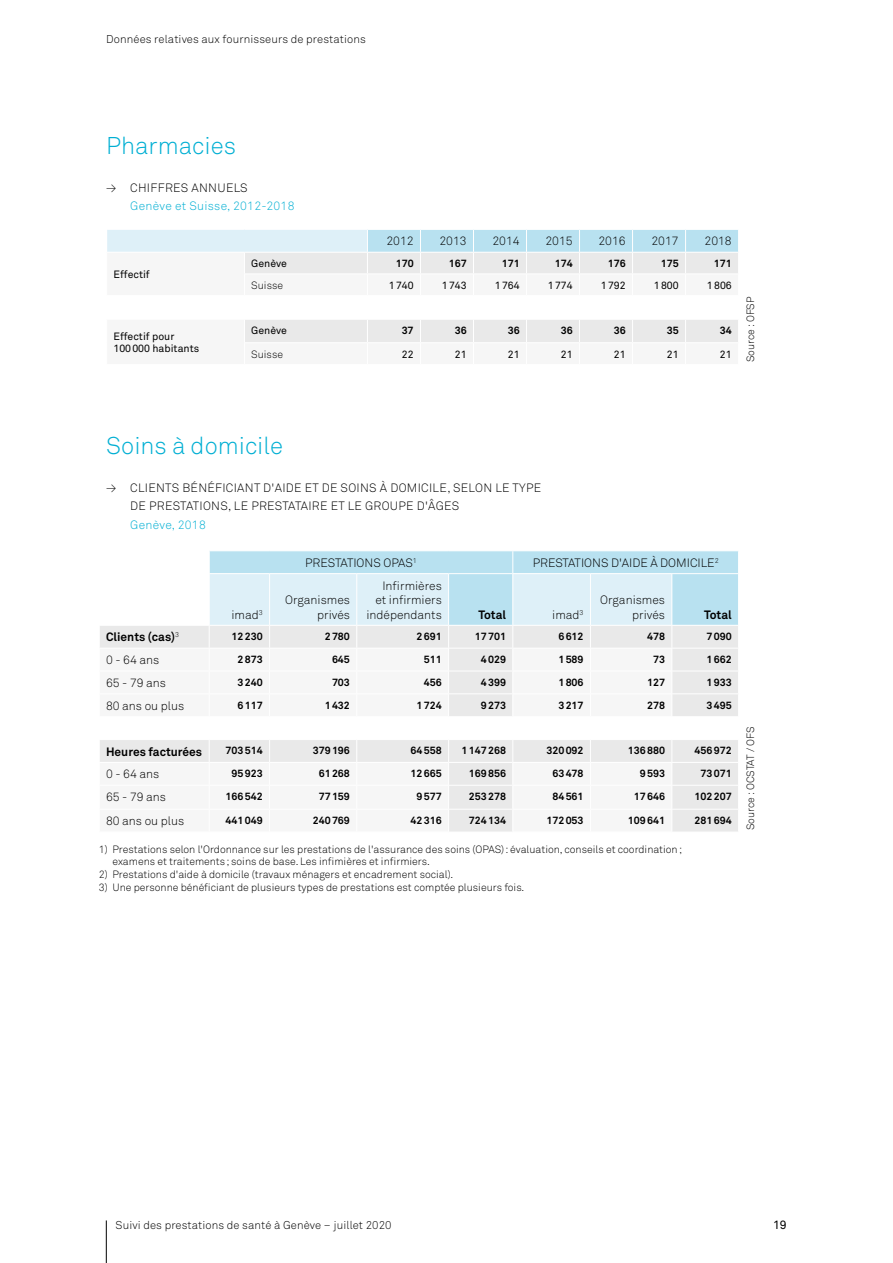
<style>
.page{position:relative;width:893px;height:1263px;background:#fff}
.page>*{position:absolute;margin:0;border:0;box-sizing:border-box;transform-origin:0 0}
.t1{font:300 24px "Akkurat";color:#00afd3}
.t2{font:300 12px/14.4px "Akkurat";color:#000;text-align:right}
.t3{font:300 12px/18.8px "Akkurat";letter-spacing:.025em;color:#000}
.t4{font:700 12px "Akkurat";color:#000}
.t5{font:300 12px "Akkurat";letter-spacing:.025em;color:#00afd3}
.t6{font:12px "Akkurat";color:#000}
.t7{font:300 11.25px "Akkurat";letter-spacing:.01em;color:#000}
.t8{font:300 10.5px/12.6px "Akkurat";color:#000}
.t9{font:700 10.5px "Akkurat";color:#000}
.t10{font:10.5px/12.6px "Akkurat";color:#000}
</style>
<div class="page">
<hr style="left:106px;top:1220px;width:1px;height:43px;background:#000">
<svg style="left:107px;top:229px;width:631px;height:113px"></svg>
<hr style="left:106px;top:319px;width:138px;height:1px;background:#fff">
<hr style="left:244px;top:319px;width:123px;height:1px;background:#fff">
<hr style="left:367px;top:319px;width:53px;height:1px;background:#fff">
<hr style="left:420px;top:319px;width:53px;height:1px;background:#fff">
<hr style="left:473px;top:319px;width:53px;height:1px;background:#fff">
<hr style="left:526px;top:319px;width:53px;height:1px;background:#fff">
<hr style="left:579px;top:319px;width:54px;height:1px;background:#fff">
<hr style="left:633px;top:319px;width:53px;height:1px;background:#fff">
<hr style="left:686px;top:319px;width:53px;height:1px;background:#fff">
<div style="left:100px;top:740px;width:109px;height:22px;background:#e9e9e9"></div>
<svg style="left:209px;top:551px;width:529px;height:281px"></svg>
<p class="t7" style="left:106px;top:32px;width:261px">Données relatives aux fournisseurs de prestations</p>
<h1 class="t1" style="left:106px;top:132px;width:131px">Pharmacies</h1>
<p class="t3" style="left:106px;top:178px;width:143px">≥ CHIFFRES ANNUELS</p>
<p class="t5" style="left:130px;top:199px;width:166px">Genève et Suisse, 2012-2018</p>
<p class="t2" style="left:386px;top:234px;width:29px">2012</p>
<p class="t2" style="left:439px;top:234px;width:29px">2013</p>
<p class="t2" style="left:492px;top:234px;width:29px">2014</p>
<p class="t2" style="left:545px;top:234px;width:29px">2015</p>
<p class="t2" style="left:598px;top:234px;width:29px">2016</p>
<p class="t2" style="left:651px;top:234px;width:29px">2017</p>
<p class="t2" style="left:704px;top:234px;width:29px">2018</p>
<p class="t10" style="left:113px;top:268px;width:38px">Effectif</p>
<p class="t10" style="left:113px;top:330px;width:87px">Effectif pour<br>100000 habitants</p>
<p class="t10" style="left:251px;top:257px;width:37px">Genève</p>
<p class="t9" style="left:396px;top:257px;width:19px">170</p>
<p class="t9" style="left:449px;top:257px;width:19px">167</p>
<p class="t9" style="left:502px;top:257px;width:19px">171</p>
<p class="t9" style="left:555px;top:257px;width:19px">174</p>
<p class="t9" style="left:608px;top:257px;width:19px">176</p>
<p class="t9" style="left:661px;top:257px;width:19px">175</p>
<p class="t9" style="left:714px;top:257px;width:19px">171</p>
<p class="t8" style="left:251px;top:279px;width:33px">Suisse</p>
<p class="t10" style="left:389px;top:279px;width:26px">1740</p>
<p class="t10" style="left:442px;top:279px;width:26px">1743</p>
<p class="t10" style="left:495px;top:279px;width:26px">1764</p>
<p class="t10" style="left:548px;top:279px;width:26px">1774</p>
<p class="t10" style="left:601px;top:279px;width:26px">1792</p>
<p class="t10" style="left:654px;top:279px;width:26px">1800</p>
<p class="t10" style="left:707px;top:279px;width:26px">1806</p>
<p class="t10" style="left:251px;top:324px;width:37px">Genève</p>
<p class="t9" style="left:402px;top:324px;width:13px">37</p>
<p class="t9" style="left:455px;top:324px;width:13px">36</p>
<p class="t9" style="left:508px;top:324px;width:13px">36</p>
<p class="t9" style="left:561px;top:324px;width:13px">36</p>
<p class="t9" style="left:614px;top:324px;width:13px">36</p>
<p class="t9" style="left:667px;top:324px;width:13px">35</p>
<p class="t9" style="left:720px;top:324px;width:13px">34</p>
<p class="t8" style="left:251px;top:348px;width:33px">Suisse</p>
<p class="t10" style="left:402px;top:348px;width:13px">22</p>
<p class="t10" style="left:455px;top:348px;width:13px">21</p>
<p class="t10" style="left:508px;top:348px;width:13px">21</p>
<p class="t10" style="left:561px;top:348px;width:13px">21</p>
<p class="t10" style="left:614px;top:348px;width:13px">21</p>
<p class="t10" style="left:667px;top:348px;width:13px">21</p>
<p class="t10" style="left:720px;top:348px;width:13px">21</p>
<p class="t8" style="left:744px;top:362px;width:67px;rotate:-90deg">Source : OFSP</p>
<h1 class="t1" style="left:106px;top:432px;width:178px">Soins à domicile</h1>
<p class="t3" style="left:130px;top:478px;width:412px;text-indent:-24px">≥ CLIENTS BÉNÉFICIANT D'AIDE ET DE SOINS À DOMICILE, SELON LE TYPE<br>DE PRESTATIONS, LE PRESTATAIRE ET LE GROUPE D'ÂGES</p>
<p class="t5" style="left:130px;top:518px;width:77px">Genève, 2018</p>
<p class="t2" style="left:231px;top:607px;width:33px">imad<sup>3</sup></p>
<p class="t2" style="left:305px;top:556px;width:113px">PRESTATIONS OPAS<sup>1</sup></p>
<p class="t2" style="left:533px;top:556px;width:187px">PRESTATIONS D'AIDE À DOMICILE<sup>2</sup></p>
<p class="t2" style="left:285px;top:593px;width:66px">Organismes privés</p>
<p class="t2" style="left:366px;top:578px;width:77px">Infirmières<br>et infirmiers indépendants</p>
<p class="t4" style="left:478px;top:607px;width:29px">Total</p>
<p class="t2" style="left:552px;top:607px;width:33px">imad<sup>3</sup></p>
<p class="t2" style="left:600px;top:593px;width:66px">Organismes privés</p>
<p class="t4" style="left:704px;top:607px;width:29px">Total</p>
<p class="t4" style="left:106px;top:629px;width:75px">Clients (cas)<sup>3</sup></p>
<p class="t9" style="left:232px;top:630px;width:33px">12230</p>
<p class="t9" style="left:325px;top:630px;width:27px">2780</p>
<p class="t9" style="left:417px;top:630px;width:27px">2691</p>
<p class="t9" style="left:475px;top:630px;width:33px">17701</p>
<p class="t9" style="left:558px;top:630px;width:27px">6612</p>
<p class="t9" style="left:647px;top:630px;width:19px">478</p>
<p class="t9" style="left:706px;top:630px;width:27px">7090</p>
<p class="t2" style="left:106px;top:653px;width:55px">0 - 64 ans</p>
<p class="t9" style="left:238px;top:653px;width:27px">2873</p>
<p class="t9" style="left:332px;top:653px;width:19px">645</p>
<p class="t9" style="left:424px;top:653px;width:19px">511</p>
<p class="t9" style="left:481px;top:653px;width:27px">4029</p>
<p class="t9" style="left:558px;top:653px;width:27px">1589</p>
<p class="t9" style="left:653px;top:653px;width:13px">73</p>
<p class="t9" style="left:706px;top:653px;width:27px">1662</p>
<p class="t2" style="left:106px;top:676px;width:62px">65 - 79 ans</p>
<p class="t9" style="left:238px;top:675px;width:27px">3240</p>
<p class="t9" style="left:332px;top:675px;width:19px">703</p>
<p class="t9" style="left:424px;top:675px;width:19px">456</p>
<p class="t9" style="left:481px;top:675px;width:27px">4399</p>
<p class="t9" style="left:558px;top:675px;width:27px">1806</p>
<p class="t9" style="left:647px;top:675px;width:19px">127</p>
<p class="t9" style="left:706px;top:675px;width:27px">1933</p>
<p class="t2" style="left:106px;top:699px;width:80px">80 ans ou plus</p>
<p class="t9" style="left:238px;top:698px;width:27px">6117</p>
<p class="t9" style="left:325px;top:698px;width:27px">1432</p>
<p class="t9" style="left:417px;top:698px;width:27px">1724</p>
<p class="t9" style="left:481px;top:698px;width:27px">9273</p>
<p class="t9" style="left:558px;top:698px;width:27px">3217</p>
<p class="t9" style="left:647px;top:698px;width:19px">278</p>
<p class="t9" style="left:706px;top:698px;width:27px">3495</p>
<p class="t4" style="left:106px;top:744px;width:98px">Heures facturées</p>
<p class="t9" style="left:226px;top:744px;width:39px">703514</p>
<p class="t9" style="left:313px;top:744px;width:39px">379196</p>
<p class="t9" style="left:411px;top:744px;width:33px">64558</p>
<p class="t9" style="left:461px;top:744px;width:46px">1147268</p>
<p class="t9" style="left:546px;top:744px;width:39px">320092</p>
<p class="t9" style="left:628px;top:744px;width:39px">136880</p>
<p class="t9" style="left:695px;top:744px;width:39px">456972</p>
<p class="t2" style="left:106px;top:767px;width:55px">0 - 64 ans</p>
<p class="t9" style="left:232px;top:767px;width:33px">95923</p>
<p class="t9" style="left:319px;top:767px;width:33px">61268</p>
<p class="t9" style="left:411px;top:767px;width:33px">12665</p>
<p class="t9" style="left:469px;top:767px;width:39px">169856</p>
<p class="t9" style="left:552px;top:767px;width:33px">63478</p>
<p class="t9" style="left:640px;top:767px;width:27px">9593</p>
<p class="t9" style="left:700px;top:767px;width:33px">73071</p>
<p class="t2" style="left:106px;top:790px;width:62px">65 - 79 ans</p>
<p class="t9" style="left:226px;top:790px;width:39px">166542</p>
<p class="t9" style="left:319px;top:790px;width:33px">77159</p>
<p class="t9" style="left:417px;top:790px;width:27px">9577</p>
<p class="t9" style="left:469px;top:790px;width:39px">253278</p>
<p class="t9" style="left:552px;top:790px;width:33px">84561</p>
<p class="t9" style="left:634px;top:790px;width:33px">17646</p>
<p class="t9" style="left:695px;top:790px;width:39px">102207</p>
<p class="t2" style="left:106px;top:814px;width:80px">80 ans ou plus</p>
<p class="t9" style="left:225px;top:814px;width:39px">441049</p>
<p class="t9" style="left:313px;top:814px;width:39px">240769</p>
<p class="t9" style="left:411px;top:814px;width:33px">42316</p>
<p class="t9" style="left:469px;top:814px;width:39px">724134</p>
<p class="t9" style="left:546px;top:814px;width:39px">172053</p>
<p class="t9" style="left:628px;top:814px;width:39px">109641</p>
<p class="t9" style="left:695px;top:814px;width:39px">281694</p>
<p class="t8" style="left:112px;top:843px;width:571px;text-indent:-14px">1) Prestations selon l'Ordonnance sur les prestations de l'assurance des soins (OPAS): évaluation, conseils et coordination; examens et traitements; soins de base. Les infimières et infirmiers.</p>
<p class="t8" style="left:99px;top:868px;width:356px">2) Prestations d'aide à domicile (travaux ménagers et encadrement social).</p>
<p class="t8" style="left:99px;top:881px;width:427px">3) Une personne bénéficiant de plusieurs types de prestations est comptée plusieurs fois.</p>
<p class="t8" style="left:744px;top:830px;width:105px;rotate:-90deg">Source : OCSTAT / OFS</p>
<p class="t7" style="left:116px;top:1218px;width:277px">Suivi des prestations de santé à Genève – juillet 2020</p>
<p class="t6" style="left:773px;top:1218px;width:15px">19</p>
</div>
